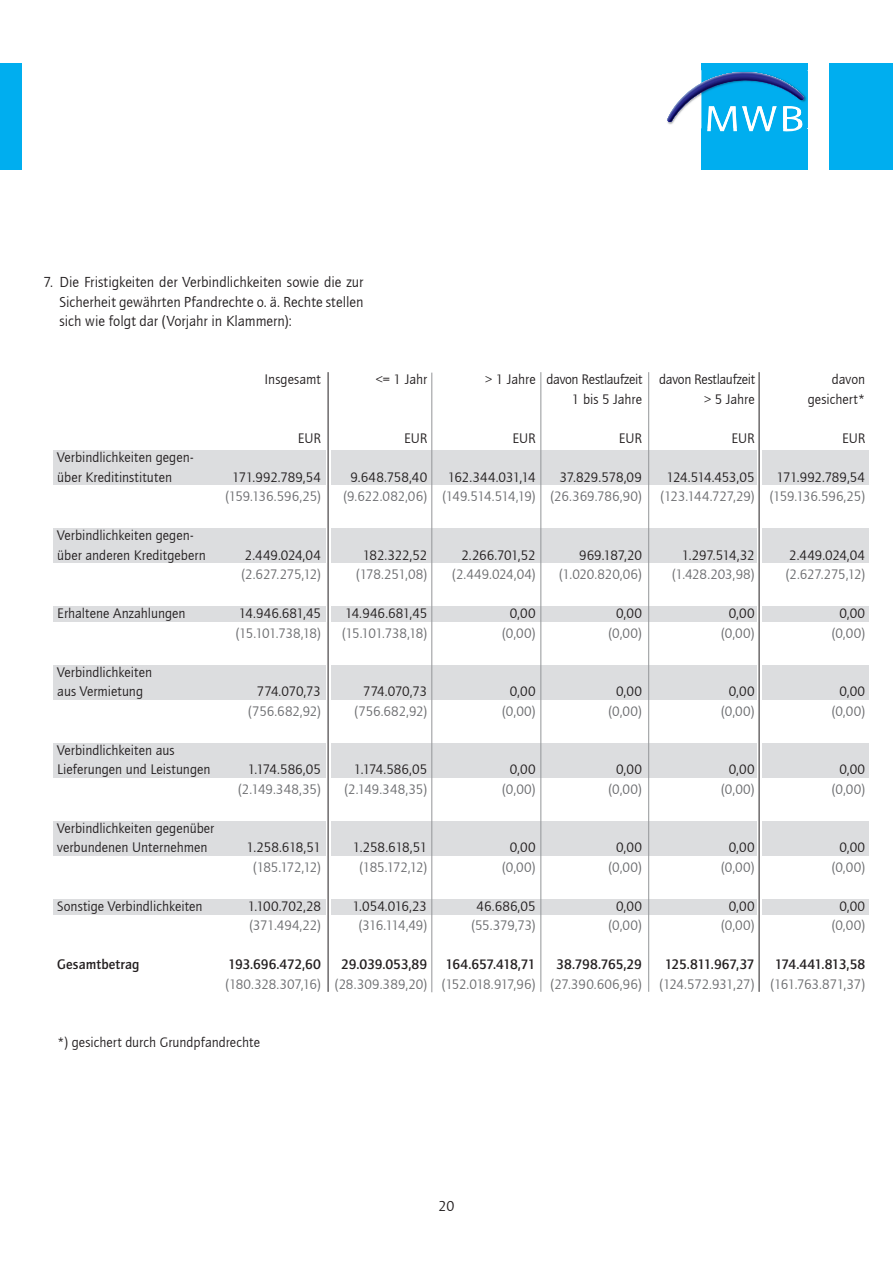
<style>
.page{position:relative;width:893px;height:1263px;background:#fff}
.page>*{position:absolute;margin:0;border:0;box-sizing:border-box;transform-origin:0 0}
.t1{font:15px/19.5px "Quay Sans EF";color:#231f20;text-align:justify}
.t2{font:14.25px/19.5px "Quay Sans EF";color:#231f20}
.t3{font:14.25px "Quay Sans EF";letter-spacing:-.02em;color:#6c6d70}
.t4{font:14.25px "Quay Sans EF";letter-spacing:-.02em;color:#231f20}
.t5{font:500 14.25px "ITC Quay Sans";letter-spacing:-.015em;color:#231f20}
.t6{font:14.25px "Quay Sans EF";letter-spacing:-.05em;color:#6c6d70}
.t7{font:14.25px "Quay Sans EF";letter-spacing:-.045em;color:#231f20}
.t8{font:500 14.25px "ITC Quay Sans";letter-spacing:-.045em;color:#231f20}
.t9{font:500 14.25px "ITC Quay Sans";letter-spacing:-.06em;color:#231f20}
.t10{font:500 14.25px "ITC Quay Sans";letter-spacing:.01em;color:#231f20}
</style>
<div class="page">
<div style="left:331px;top:821px;width:425px;height:35px;background:#dcdddf"></div>
<div style="left:762px;top:821px;width:106px;height:35px;background:#dcdddf"></div>
<div style="left:331px;top:899px;width:425px;height:15px;background:#dcdddf"></div>
<div style="left:762px;top:899px;width:106px;height:15px;background:#dcdddf"></div>
<div style="left:53px;top:899px;width:272px;height:15px;background:#dcdddf"></div>
<div style="left:331px;top:450px;width:425px;height:35px;background:#dcdddf"></div>
<div style="left:331px;top:606px;width:425px;height:16px;background:#dcdddf"></div>
<div style="left:331px;top:528px;width:425px;height:35px;background:#dcdddf"></div>
<div style="left:331px;top:743px;width:425px;height:35px;background:#dcdddf"></div>
<div style="left:331px;top:665px;width:425px;height:35px;background:#dcdddf"></div>
<div style="left:762px;top:450px;width:106px;height:35px;background:#dcdddf"></div>
<div style="left:762px;top:606px;width:106px;height:16px;background:#dcdddf"></div>
<div style="left:762px;top:528px;width:106px;height:35px;background:#dcdddf"></div>
<div style="left:762px;top:743px;width:106px;height:35px;background:#dcdddf"></div>
<div style="left:762px;top:665px;width:106px;height:35px;background:#dcdddf"></div>
<div style="left:53px;top:450px;width:272px;height:35px;background:#dcdddf"></div>
<div style="left:53px;top:606px;width:272px;height:16px;background:#dcdddf"></div>
<div style="left:53px;top:528px;width:272px;height:35px;background:#dcdddf"></div>
<div style="left:53px;top:743px;width:272px;height:35px;background:#dcdddf"></div>
<div style="left:53px;top:665px;width:272px;height:35px;background:#dcdddf"></div>
<div style="left:53px;top:821px;width:272px;height:35px;background:#dcdddf"></div>
<hr style="left:328px;top:372px;width:1px;height:620px;background:#231f20">
<hr style="left:759px;top:372px;width:1px;height:620px;background:#231f20">
<hr style="left:431px;top:373px;width:1px;height:619px;background:#939598">
<hr style="left:540px;top:372px;width:1px;height:620px;background:#939598">
<hr style="left:648px;top:372px;width:1px;height:620px;background:#939598">
<div style="left:829px;top:64px;width:64px;height:106px;background:#00aeef"></div>
<div style="left:0;top:64px;width:21px;height:106px;background:#00aeef"></div>
<div style="left:702px;top:64px;width:106px;height:106px;background:#00aeef"></div>
<img style="left:701px;top:70px;width:107px;height:58px">
<svg style="left:667px;top:72px;width:138px;height:60px"></svg>
<p class="t1" style="left:59px;top:273px;width:306px;text-indent:-16px">7. Die Fristigkeiten der Verbindlichkeiten sowie die zur Sicherheit gewährten Pfandrechte o. ä. Rechte stellen sich wie folgt dar (Vorjahr in Klammern):</p>
<p class="t2" style="left:57px;top:448px;width:138px">Verbindlichkeiten gegen&shy;über Kreditinstituten</p>
<p class="t2" style="left:57px;top:526px;width:150px">Verbindlichkeiten gegen&shy;über anderen Kreditgebern</p>
<p class="t2" style="left:265px;top:370px;width:58px">Insgesamt</p>
<p class="t2" style="left:376px;top:370px;width:53px">&lt;= 1 Jahr</p>
<p class="t4" style="left:485px;top:372px;width:271px">&gt; 1 Jahre davon Restlaufzeit davon Restlaufzeit</p>
<p class="t2" style="left:832px;top:370px;width:35px">davon</p>
<p class="t2" style="left:572px;top:389px;width:72px">1 bis 5 Jahre</p>
<p class="t2" style="left:704px;top:389px;width:52px">&gt; 5 Jahre</p>
<p class="t2" style="left:808px;top:389px;width:59px">gesichert*</p>
<p class="t2" style="left:298px;top:428px;width:25px">EUR</p>
<p class="t2" style="left:404px;top:428px;width:25px">EUR</p>
<p class="t2" style="left:512px;top:428px;width:25px">EUR</p>
<p class="t2" style="left:619px;top:428px;width:25px">EUR</p>
<p class="t2" style="left:731px;top:428px;width:25px">EUR</p>
<p class="t2" style="left:842px;top:428px;width:25px">EUR</p>
<p class="t4" style="left:232px;top:469px;width:90px">171.992.789,54</p>
<p class="t2" style="left:350px;top:467px;width:78px">9.648.758,40</p>
<p class="t2" style="left:448px;top:467px;width:89px">162.344.031,14</p>
<p class="t2" style="left:560px;top:467px;width:84px">37.829.578,09</p>
<p class="t7" style="left:667px;top:469px;width:89px">124.514.453,05</p>
<p class="t4" style="left:777px;top:469px;width:90px">171.992.789,54</p>
<p class="t3" style="left:225px;top:489px;width:97px">(159.136.596,25)</p>
<p class="t3" style="left:343px;top:489px;width:300px">(9.622.082,06) (149.514.514,19) (26.369.786,90)</p>
<p class="t3" style="left:661px;top:489px;width:206px">(123.144.727,29) (159.136.596,25)</p>
<p class="t2" style="left:245px;top:545px;width:77px">2.449.024,04</p>
<p class="t2" style="left:363px;top:545px;width:66px">182.322,52</p>
<p class="t2" style="left:461px;top:545px;width:76px">2.266.701,52</p>
<p class="t2" style="left:579px;top:545px;width:64px">969.187,20</p>
<p class="t2" style="left:682px;top:545px;width:74px">1.297.514,32</p>
<p class="t2" style="left:789px;top:545px;width:77px">2.449.024,04</p>
<p class="t3" style="left:241px;top:567px;width:81px">(2.627.275,12)</p>
<p class="t3" style="left:356px;top:567px;width:73px">(178.251,08)</p>
<p class="t3" style="left:452px;top:567px;width:85px">(2.449.024,04)</p>
<p class="t3" style="left:559px;top:567px;width:84px">(1.020.820,06)</p>
<p class="t3" style="left:672px;top:567px;width:84px">(1.428.203,98)</p>
<p class="t3" style="left:786px;top:567px;width:81px">(2.627.275,12)</p>
<p class="t2" style="left:57px;top:604px;width:130px">Erhaltene Anzahlungen</p>
<p class="t2" style="left:239px;top:604px;width:84px">14.946.681,45</p>
<p class="t2" style="left:345px;top:604px;width:84px">14.946.681,45</p>
<p class="t2" style="left:510px;top:604px;width:27px">0,00</p>
<p class="t2" style="left:616px;top:604px;width:27px">0,00</p>
<p class="t2" style="left:729px;top:604px;width:27px">0,00</p>
<p class="t2" style="left:839px;top:604px;width:27px">0,00</p>
<p class="t6" style="left:236px;top:625px;width:87px">(15.101.738,18)</p>
<p class="t6" style="left:342px;top:625px;width:87px">(15.101.738,18)</p>
<p class="t3" style="left:502px;top:625px;width:35px">(0,00)</p>
<p class="t3" style="left:608px;top:625px;width:35px">(0,00)</p>
<p class="t3" style="left:721px;top:625px;width:35px">(0,00)</p>
<p class="t3" style="left:832px;top:625px;width:35px">(0,00)</p>
<p class="t2" style="left:57px;top:662px;width:96px">Verbindlichkeiten aus Vermietung</p>
<p class="t2" style="left:257px;top:682px;width:65px">774.070,73</p>
<p class="t2" style="left:363px;top:682px;width:65px">774.070,73</p>
<p class="t2" style="left:510px;top:682px;width:27px">0,00</p>
<p class="t2" style="left:616px;top:682px;width:27px">0,00</p>
<p class="t2" style="left:729px;top:682px;width:27px">0,00</p>
<p class="t2" style="left:839px;top:682px;width:27px">0,00</p>
<p class="t3" style="left:248px;top:703px;width:74px">(756.682,92)</p>
<p class="t3" style="left:355px;top:703px;width:74px">(756.682,92)</p>
<p class="t3" style="left:502px;top:703px;width:35px">(0,00)</p>
<p class="t3" style="left:608px;top:703px;width:35px">(0,00)</p>
<p class="t3" style="left:721px;top:703px;width:35px">(0,00)</p>
<p class="t3" style="left:832px;top:703px;width:35px">(0,00)</p>
<p class="t2" style="left:57px;top:740px;width:155px">Verbindlichkeiten aus<br>Lieferungen und Leistungen</p>
<p class="t2" style="left:57px;top:818px;width:158px">Verbindlichkeiten gegenüber verbundenen Unternehmen</p>
<p class="t2" style="left:248px;top:760px;width:75px">1.174.586,05</p>
<p class="t2" style="left:354px;top:760px;width:75px">1.174.586,05</p>
<p class="t2" style="left:510px;top:760px;width:27px">0,00</p>
<p class="t2" style="left:616px;top:760px;width:27px">0,00</p>
<p class="t2" style="left:729px;top:760px;width:27px">0,00</p>
<p class="t2" style="left:839px;top:760px;width:27px">0,00</p>
<p class="t3" style="left:238px;top:781px;width:84px">(2.149.348,35)</p>
<p class="t3" style="left:344px;top:781px;width:84px">(2.149.348,35)</p>
<p class="t3" style="left:502px;top:781px;width:35px">(0,00)</p>
<p class="t3" style="left:608px;top:781px;width:35px">(0,00)</p>
<p class="t3" style="left:721px;top:781px;width:35px">(0,00)</p>
<p class="t3" style="left:832px;top:781px;width:35px">(0,00)</p>
<p class="t2" style="left:247px;top:838px;width:76px">1.258.618,51</p>
<p class="t2" style="left:353px;top:838px;width:76px">1.258.618,51</p>
<p class="t2" style="left:510px;top:838px;width:27px">0,00</p>
<p class="t2" style="left:616px;top:838px;width:27px">0,00</p>
<p class="t2" style="left:729px;top:838px;width:27px">0,00</p>
<p class="t2" style="left:839px;top:838px;width:27px">0,00</p>
<p class="t3" style="left:253px;top:859px;width:69px">(185.172,12)</p>
<p class="t3" style="left:359px;top:859px;width:69px">(185.172,12)</p>
<p class="t3" style="left:502px;top:859px;width:35px">(0,00)</p>
<p class="t3" style="left:608px;top:859px;width:35px">(0,00)</p>
<p class="t3" style="left:721px;top:859px;width:35px">(0,00)</p>
<p class="t3" style="left:832px;top:859px;width:35px">(0,00)</p>
<p class="t2" style="left:57px;top:896px;width:147px">Sonstige Verbindlichkeiten</p>
<p class="t2" style="left:248px;top:896px;width:75px">1.100.702,28</p>
<p class="t2" style="left:352px;top:896px;width:76px">1.054.016,23</p>
<p class="t2" style="left:477px;top:896px;width:61px">46.686,05</p>
<p class="t2" style="left:616px;top:896px;width:27px">0,00</p>
<p class="t2" style="left:729px;top:896px;width:27px">0,00</p>
<p class="t2" style="left:839px;top:896px;width:27px">0,00</p>
<p class="t3" style="left:249px;top:918px;width:73px">(371.494,22)</p>
<p class="t3" style="left:359px;top:918px;width:70px">(316.114,49)</p>
<p class="t3" style="left:471px;top:918px;width:66px">(55.379,73)</p>
<p class="t3" style="left:608px;top:918px;width:35px">(0,00)</p>
<p class="t3" style="left:721px;top:918px;width:35px">(0,00)</p>
<p class="t3" style="left:832px;top:918px;width:35px">(0,00)</p>
<p class="t10" style="left:57px;top:956px;width:84px">Gesamtbetrag</p>
<p class="t5" style="left:228px;top:956px;width:94px">193.696.472,60</p>
<p class="t5" style="left:341px;top:956px;width:88px">29.039.053,89</p>
<p class="t8" style="left:446px;top:956px;width:92px">164.657.418,71</p>
<p class="t5" style="left:556px;top:956px;width:87px">38.798.765,29</p>
<p class="t5" style="left:665px;top:956px;width:91px">125.811.967,37</p>
<p class="t9" style="left:775px;top:956px;width:92px">174.441.813,58</p>
<p class="t3" style="left:226px;top:976px;width:641px">(180.328.307,16) (28.309.389,20) (152.018.917,96) (27.390.606,96) (124.572.931,27) (161.763.871,37)</p>
<p class="t2" style="left:57px;top:1033px;width:204px">*) gesichert durch Grundpfandrechte</p>
<p class="t1" style="left:438px;top:1197px;width:17px">20</p>
</div>
